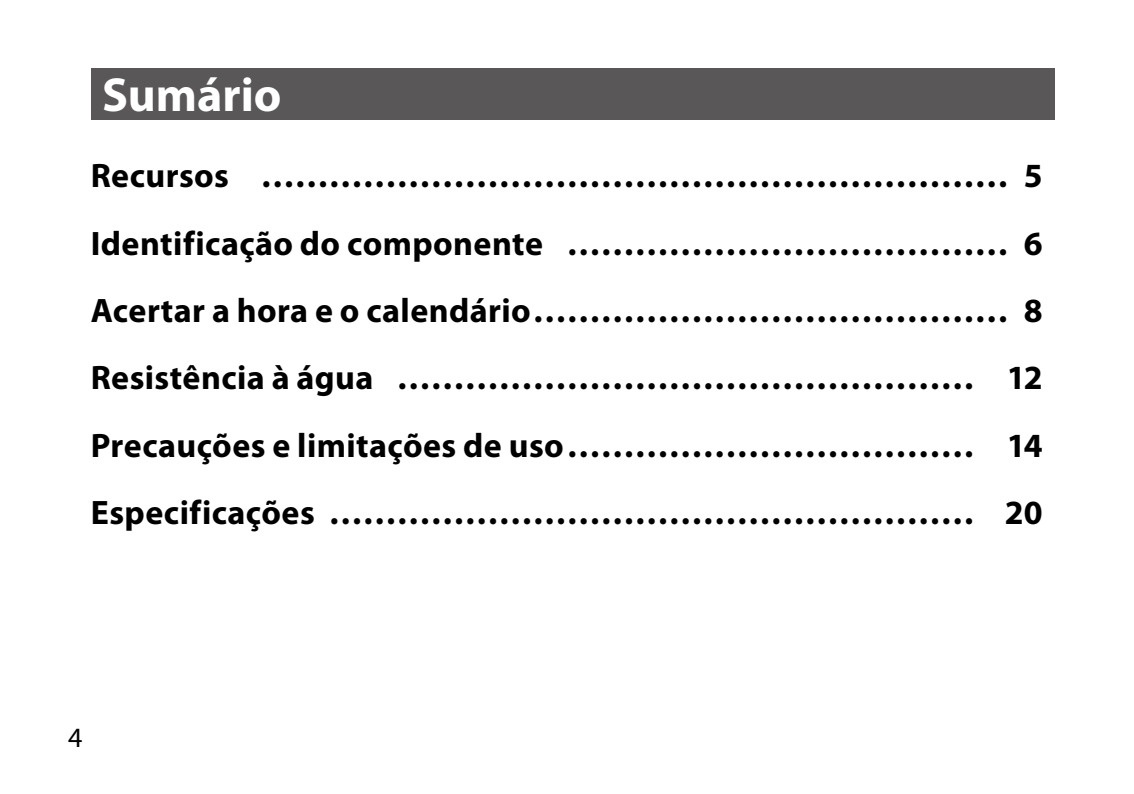
<style>
.page{position:relative;width:1134px;height:794px;background:#fff}
.page>*{position:absolute;margin:0;border:0;box-sizing:border-box;transform-origin:0 0}
.t1{font:700 48px "Myriad Pro";color:#fff}
.t2{font:700 34px/67.2px "Myriad Pro";letter-spacing:.01em;color:#000;text-align:justify}
.t3{font:28px "Myriad Pro";color:#000}
</style>
<div class="page">
<div style="left:91px;top:68px;width:963px;height:51px;background:#595757"></div>
<h1 class="t1" style="left:102px;top:63px;width:181px">Sumário</h1>
<p class="t2" style="left:91px;top:141px;width:954px">Recursos ………………………………………………………… 5<br>Identificação do componente ………………………………… 6<br>Acertar a hora e o calendário…………………………………… 8<br>Resistência à água …………………………………………… 12<br>Precauções e limitações de uso……………………………… 14<br>Especificações ………………………………………………… 20</p>
<p class="t3" style="left:68px;top:720px;width:16px">4</p>
</div>
